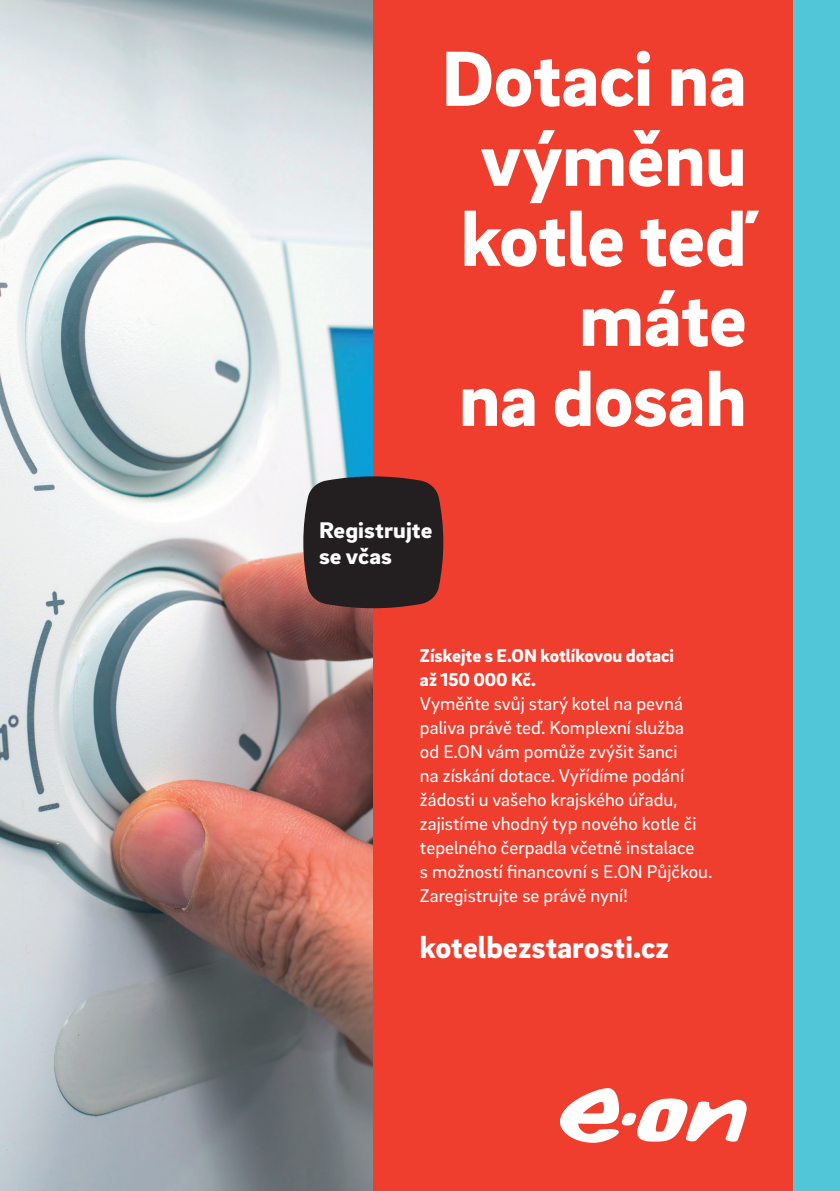
<style>
.page{position:relative;width:840px;height:1191px;background:#fff}
.page>*{position:absolute;margin:0;border:0;box-sizing:border-box;transform-origin:0 0}
.t1{font:900 80px/80px "EON Brix Sans";letter-spacing:-.005em;color:#fff;text-align:center}
.t2{font:900 32px "EON Brix Sans";color:#fff}
.t3{font:900 23.2px/26.2px "EON Brix Sans";color:#fff;scale:1.06 1}
.t4{font:19px/24px "EON Brix Sans";color:#fff}
.t5{font:900 19px "EON Brix Sans";color:#fff}
</style>
<div class="page">
<img style="left:0;top:0;width:373px;height:1191px">
<div style="left:373px;top:0;width:452px;height:1191px;background:#ef3e2e"></div>
<div style="left:792px;top:0;width:47px;height:1191px;background:#51c6d8"></div>
<svg style="left:560px;top:1088px;width:186px;height:54px"></svg>
<svg style="left:301px;top:476px;width:143px;height:132px;background:#362828"></svg>
<p class="t1" style="left:441px;top:35px;width:306px">Dotaci na výměnu</p>
<p class="t1" style="left:460px;top:195px;width:287px;text-align:right">kotle teď máte</p>
<p class="t1" style="left:458px;top:355px;width:289px">na dosah</p>
<p class="t3" style="left:319px;top:515px;width:108px">Registrujte se včas</p>
<p class="t5" style="left:420px;top:643px;width:255px">Získejte s E.ON kotlíkovou dotaci</p>
<p class="t5" style="left:420px;top:667px;width:117px">až 150 000 Kč.</p>
<p class="t4" style="left:420px;top:690px;width:265px;text-align:justify">Vyměňte svůj starý kotel na pevná paliva právě teď. Komplexní služba od E.ON vám pomůže zvýšit šanci</p>
<p class="t4" style="left:420px;top:762px;width:278px">na získání dotace. Vyřídíme podání žádosti u vašeho krajského úřadu, zajistíme vhodný typ nového kotle či</p>
<p class="t4" style="left:420px;top:834px;width:294px">tepelného čerpadla včetně instalace<br>s možností financovní s E.ON Půjčkou.</p>
<p class="t4" style="left:420px;top:882px;width:209px">Zaregistrujte se právě nyní!</p>
<p class="t2" style="left:420px;top:926px;width:250px">kotelbezstarosti.cz</p>
</div>
